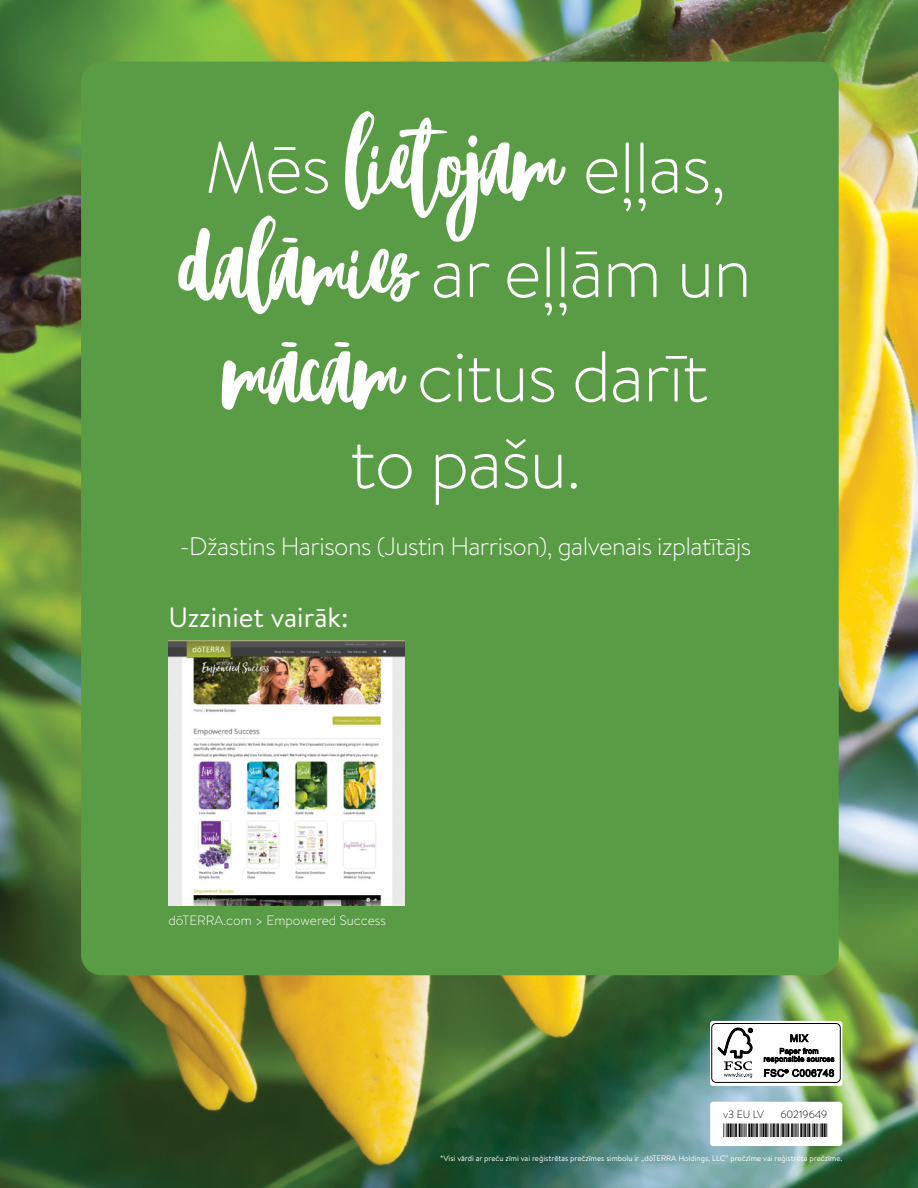
<style>
.page{position:relative;width:918px;height:1188px;background:#fff}
.page>*{position:absolute;margin:0;border:0;box-sizing:border-box;transform-origin:0 0}
.t1{font:300 72px/104.4px "Brandon Text";letter-spacing:-.02em;color:#fff;text-align:center}
.t2{font:27.9px "Brandon Text";color:#fff}
.t3{font:300 25.2px "Brandon Text";letter-spacing:-.02em;color:#fff}
.t4{font:300 13.5px "Brandon Text";color:#fff}
.t5{font:300 10.5px "Brandon Text";color:#000}
.t6{font:7.8px "Brandon Text";color:#fff}
.s1{font-family:"Blacktear Script";font-weight:400;font-size:87px}
</style>
<div class="page">
<img style="left:0;top:0;width:918px;height:1188px">
<div style="left:710px;top:1102px;width:132px;height:44px;background:#fff;border-radius:3px"></div>
<div style="left:81px;top:62px;width:758px;height:913px;background:#5a9c45;border-radius:21px"></div>
<div style="left:710px;top:1021px;width:132px;height:65px;background:#fff;border-radius:3px"></div>
<div style="left:711px;top:1023px;width:130px;height:60px;border:1px solid #000;border-radius:4px"></div>
<svg style="left:718px;top:1028px;width:35px;height:50px"></svg>
<svg style="left:764px;top:1034px;width:70px;height:29px"></svg>
<svg style="left:764px;top:1069px;width:70px;height:8px"></svg>
<img style="left:168px;top:641px;width:236px;height:265px">
<h1 class="t1" style="left:179px;top:113px;width:574px">Mēs <span class="s1">lietojam</span> eļļas, <span class="s1">dalāmies</span> ar eļļām un <span class="s1">mācām</span> citus darīt</h1>
<h1 class="t1" style="left:350px;top:408px;width:233px">to pašu.</h1>
<h3 class="t3" style="left:180px;top:530px;width:573px">-Džastins Harisons (Justin Harrison), galvenais izplatītājs</h3>
<h2 class="t2" style="left:168px;top:598px;width:182px">Uzziniet vairāk:</h2>
<h3 class="t4" style="left:168px;top:911px;width:219px">dōTERRA.com &gt; Empowered Success</h3>
<h3 class="t5" style="left:723px;top:1107px;width:42px">v3 EU LV</h3>
<h3 class="t5" style="left:780px;top:1107px;width:48px">60219649</h3>
<p class="t6" style="left:440px;top:1153px;width:404px">*Visi vārdi ar preču zīmi vai reģistrētas prečzīmes simbolu ir „dōTERRA Holdings, LLC” prečzīme vai reģistrēta prečzīme.</p>
</div>
